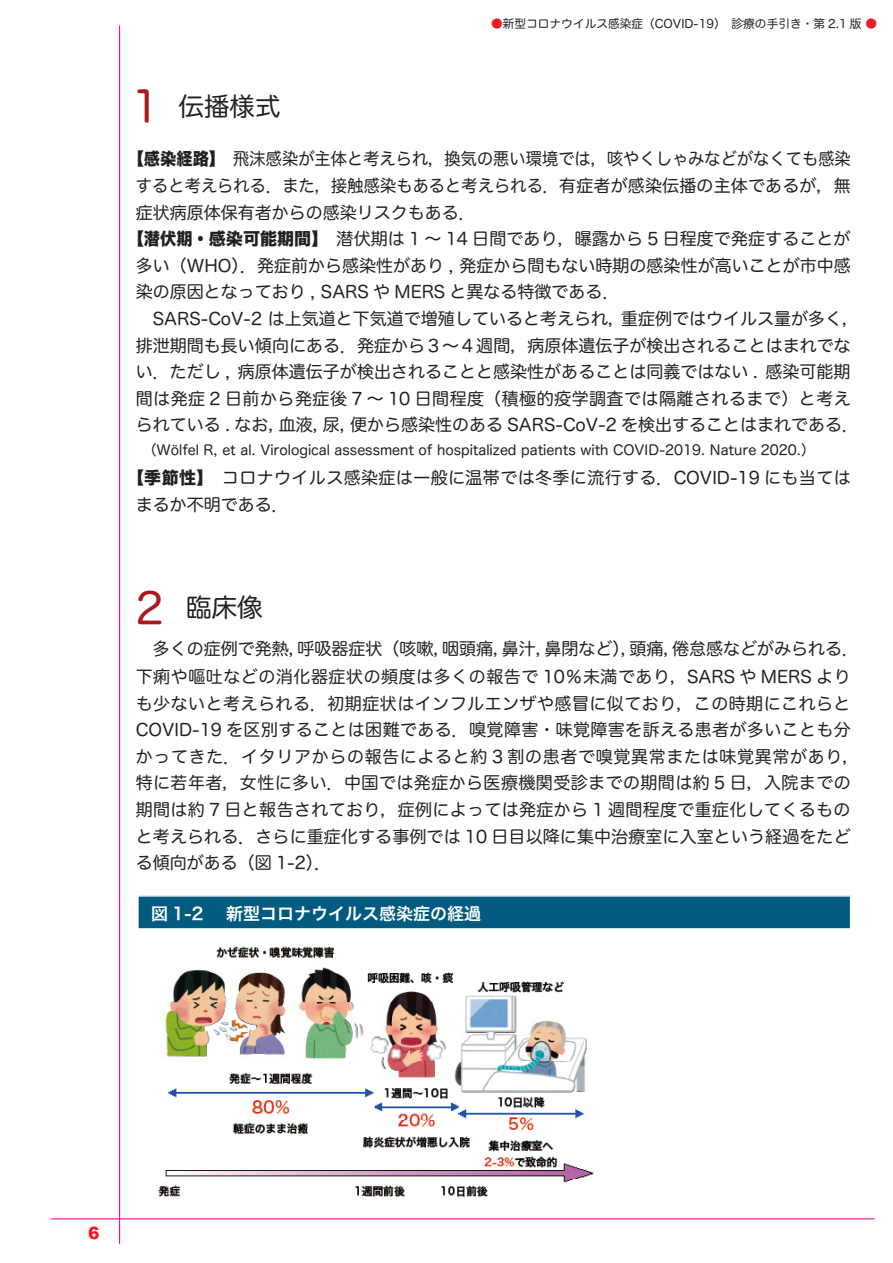
<style>
.page{position:relative;width:893px;height:1263px;background:#fff}
.page>*{position:absolute;margin:0;border:0;box-sizing:border-box;transform-origin:0 0}
.t1{font:42.45px "Hira Maru Pro N W4";color:#ab191d}
.t2{font:25.5px "Hira Maru Pro N W4";color:#231f20}
.t3{font:16.95px/26.7px "Hira Maru Pro N W4";letter-spacing:.025em;color:#231f20}
.t4{font:16.95px/26.5px "Hira Maru Pro N W4";letter-spacing:.005em;color:#231f20;text-align:justify}
.t5{font:16.95px/26.5px "Hira Maru Pro N W4";letter-spacing:.005em;color:#231f20;text-align:justify;scale:.95 1}
.t6{font:16.95px "Hira Maru Pro N W4";letter-spacing:.03em;color:#231f20}
.t7{font:16.95px "Hiragino Sans W6";color:#fff}
.t8{font:900 16.95px "Arial";color:#ee1d23}
.t9{font:13.8px "Hira Maru Pro N W4";color:#231f20}
.t10{font:11.7px "Hira Maru Pro N W4";color:#231f20}
.s1{color:#ee1d23}
.s2{font-family:"Hira Kaku Std N W8"}
</style>
<div class="page">
<hr style="left:119px;top:26px;width:1px;height:1218px;background:#ed028c">
<hr style="left:51px;top:1218px;width:823px;height:1px;background:#ed028c">
<div style="left:138px;top:895px;width:713px;height:32px;background:#005b7f"></div>
<div style="left:138px;top:896px;width:712px;height:33px;border:1px solid #fff"></div>
<img style="left:158px;top:946px;width:436px;height:252px">
<p class="t1" style="left:125px;top:70px;width:44px">１</p>
<p class="t2" style="left:179px;top:84px;width:104px">伝播様式</p>
<p class="t10" style="left:468px;top:13px;width:411px"><span class="s1">　　●</span>新型コロナウイルス感染症（COVID-19）　診療の手引き・第 2.1 版 <span class="s1">●</span></p>
<p class="t5" style="left:136px;top:145px;width:754px;text-indent:-8px"><span class="s2">【感染経路】</span>　飛沫感染が主体と考えられ，換気の悪い環境では，咳やくしゃみなどがなくても感染すると考えられる．また，接触感染もあると考えられる．有症者が感染伝播の主体であるが，無症状病原体保有者からの感染リスクもある．</p>
<p class="t4" style="left:136px;top:224px;width:716px;text-indent:-8px"><span class="s2">【潜伏期・感染可能期間】</span>　潜伏期は 1 ～ 14 日間であり，曝露から 5 日程度で発症することが多い（WHO ．）発症前から感染性があり , 発症から間もない時期の感染性が高いことが市中感染の原因となっており , SARS や MERS と異なる特徴である．</p>
<p class="t4" style="left:621px;top:304px;width:240px">重症例ではウイルス量が多く，</p>
<p class="t4" style="left:136px;top:304px;width:491px">　SARS-CoV-2 は上気道と下気道で増殖していると考えられ，</p>
<p class="t4" style="left:136px;top:331px;width:716px">排泄期間も長い傾向にある．発症から３～４週間，病原体遺伝子が検出されることはまれでな</p>
<p class="t4" style="left:136px;top:357px;width:716px">い．ただし , 病原体遺伝子が検出されることと感染性があることは同義ではない . 感染可能期</p>
<p class="t6" style="left:136px;top:384px;width:717px">間は発症 2 日前から発症後 7 ～ 10 日間程度（積極的疫学調査では隔離されるまで）と考え</p>
<p class="t4" style="left:350px;top:411px;width:511px">便から感染性のある SARS-CoV-2 を検出することはまれである．</p>
<p class="t4" style="left:279px;top:411px;width:80px">血液尿，，</p>
<p class="t4" style="left:136px;top:411px;width:151px">られている . なお，</p>
<p class="t9" style="left:136px;top:438px;width:681px">　（Wölfel R, et al. Virological assessment of hospitalized patients with COVID-2019. Nature 2020.(</p>
<p class="t3" style="left:136px;top:464px;width:716px;text-indent:-8px"><span class="s2">【季節性】</span>　コロナウイルス感染症は一般に温帯では冬季に流行する．COVID-19 にも当てはまるか不明である．</p>
<p class="t1" style="left:136px;top:571px;width:29px">2</p>
<p class="t2" style="left:186px;top:585px;width:78px">臨床像</p>
<p class="t4" style="left:672px;top:635px;width:189px">倦怠感などがみられる．</p>
<p class="t4" style="left:544px;top:635px;width:95px">鼻閉など，）</p>
<p class="t4" style="left:297px;top:635px;width:155px">呼吸器症状（咳嗽，</p>
<p class="t3" style="left:136px;top:635px;width:725px;text-indent:17px">多くの症例で発熱，<br>下痢や嘔吐などの消化器症状の頻度は多くの報告で 10％未満であり，SARS や MERS よりも少ないと考えられる．初期症状はインフルエンザや感冒に似ており，この時期にこれらとCOVID-19 を区別することは困難である．嗅覚障害・味覚障害を訴える患者が多いことも分かってきた．イタリアからの報告によると約 3 割の患者で嗅覚異常または味覚異常があり，特に若年者，女性に多い．中国では発症から医療機関受診までの期間は約 5 日，入院までの期間は約 7 日と報告されており，症例によっては発症から 1 週間程度で重症化してくるものと考えられる．さらに重症化する事例では 10 日目以降に集中治療室に入室という経過をたどる傾向がある（図 1-2 ．(</p>
<p class="t7" style="left:226px;top:898px;width:257px">新型コロナウイルス感染症の経過</p>
<p class="t4" style="left:502px;top:635px;width:53px">鼻汁，</p>
<p class="t4" style="left:442px;top:635px;width:70px">咽頭痛，</p>
<p class="t4" style="left:629px;top:635px;width:53px">頭痛，</p>
<p class="t7" style="left:151px;top:898px;width:54px">図 1-2</p>
<p class="t8" style="left:88px;top:1221px;width:13px">6</p>
</div>
